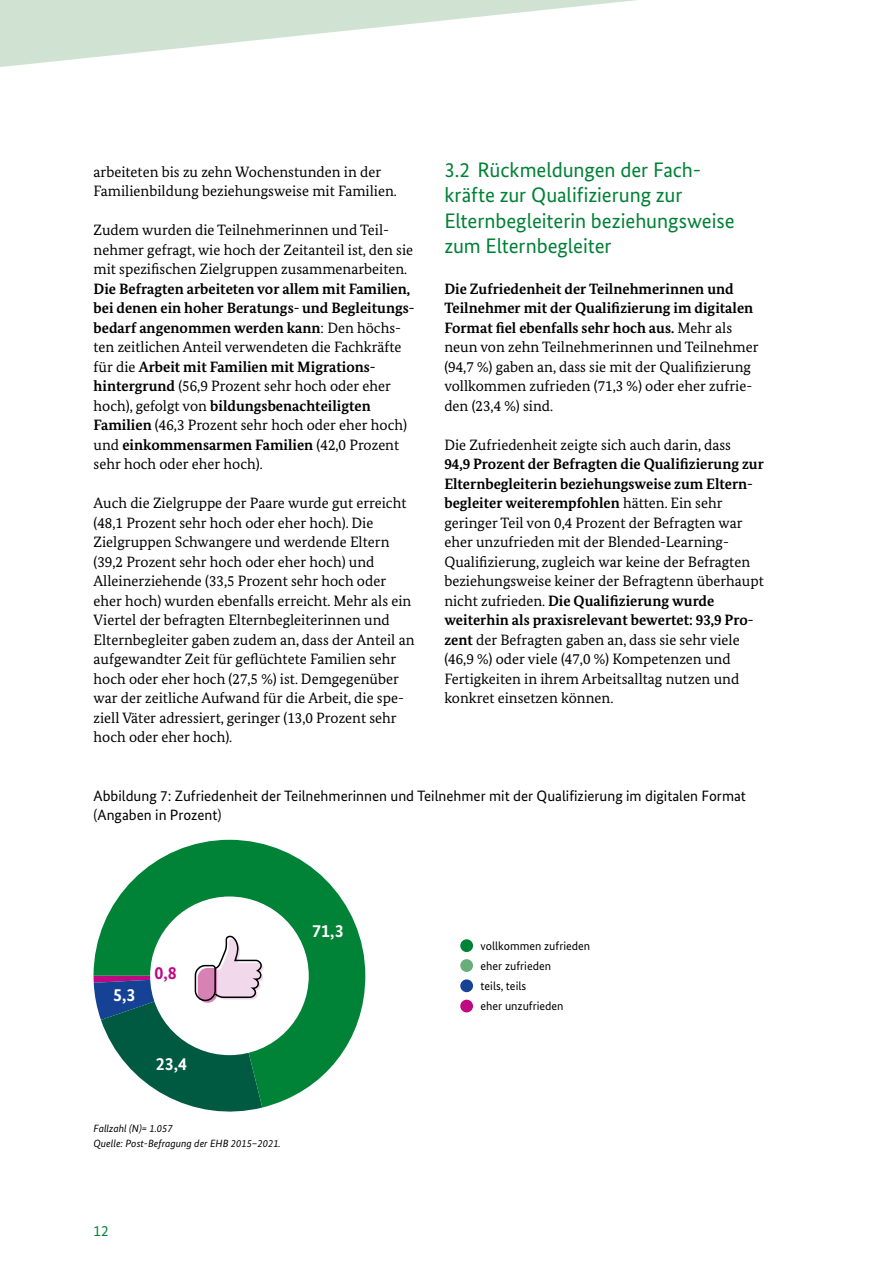
<style>
.page{position:relative;width:893px;height:1263px;background:#fff}
.page>*{position:absolute;margin:0;border:0;box-sizing:border-box;transform-origin:0 0}
.C-Inhalt_HL_C-04-H2-HL_3{font:21px/25.5px "Bundes Sans";letter-spacing:-.005em;color:#008136}
.t1{font:700 18px "Bundes Sans";color:#fff}
.t2{font:700 18px "Bundes Sans";color:#c00880}
.D-Inhalt_IS_D-01_1-P-FT{font:15px/19.5px "Bundes Serif";color:#000}
.t3{font:15px/19.5px "Bundes Sans";color:#000}
.t4{font:15px "Bundes Sans";color:#008136}
.t5{font:12px/20.1px "Bundes Sans";color:#000}
.F-Tabelle_Abbildung_F-05_1-P-Quelle_ABB{font:italic 10.5px/15px "Bundes Sans";color:#000}
.s1{font-weight:700}
</style>
<div class="page">
<svg style="left:0;top:0;width:637px;height:67px"></svg>
<svg style="left:100px;top:840px;width:265px;height:267px;fill:#008237"></svg>
<div style="left:460px;top:939px;width:13px;height:13px;background:#008237;border-radius:50%"></div>
<div style="left:460px;top:959px;width:13px;height:13px;background:#67ae7a;border-radius:50%"></div>
<div style="left:460px;top:979px;width:13px;height:13px;background:#154294;border-radius:50%"></div>
<div style="left:460px;top:1000px;width:13px;height:12px;background:#c00880;border-radius:50%"></div>
<div style="left:150px;top:896px;width:159px;height:159px;background:#fff;border-radius:50%"></div>
<svg style="left:94px;top:934px;width:170px;height:178px"></svg>
<p class="D-Inhalt_IS_D-01_1-P-FT" style="left:94px;top:162px;width:305px">arbeiteten bis zu zehn Wochenstunden in der<br>Familienbildung beziehungsweise mit Familien.</p>
<p class="D-Inhalt_IS_D-01_1-P-FT" style="left:94px;top:220px;width:323px">Zudem wurden die Teilnehmerinnen und Teil&shy;nehmer gefragt, wie hoch der Zeitanteil ist, den sie mit spezifischen Zielgruppen zusammenarbeiten.<br><span class="s1">Die Befragten arbeiteten vor allem mit Familien, bei denen ein hoher Beratungs- und Begleitungs&shy;bedarf angenommen werden kann</span>: Den höchs&shy;ten zeitlichen Anteil verwendeten die Fachkräfte für die <span class="s1">Arbeit mit Familien mit Migrations&shy;hintergrund</span> (56,9 Prozent sehr hoch oder eher hoch), gefolgt von <span class="s1">bildungsbenachteiligten Familien</span> (46,3 Prozent sehr hoch oder eher hoch) und <span class="s1">einkommensarmen Familien</span> (42,0 Prozent sehr hoch oder eher hoch).</p>
<p class="D-Inhalt_IS_D-01_1-P-FT" style="left:94px;top:493px;width:322px">Auch die Zielgruppe der Paare wurde gut erreicht (48,1 Prozent sehr hoch oder eher hoch). Die Zielgruppen Schwangere und werdende Eltern (39,2 Prozent sehr hoch oder eher hoch) und Alleinerziehende (33,5 Prozent sehr hoch oder eher hoch) wurden ebenfalls erreicht. Mehr als ein Viertel der befragten Elternbegleiterinnen und Elternbegleiter gaben zudem an, dass der Anteil an aufgewandter Zeit für geflüchtete Familien sehr hoch oder eher hoch (27,5 %) ist. Demgegenüber war der zeitliche Aufwand für die Arbeit, die spe&shy;ziell Väter adressiert, geringer (13,0 Prozent sehr hoch oder eher hoch).</p>
<h2 class="C-Inhalt_HL_C-04-H2-HL_3" style="left:444px;top:157px;width:292px">3.2 Rückmeldungen der Fach&shy;kräfte zur Qualifizierung zur<br>Elternbegleiterin beziehungsweise zum Elternbegleiter</h2>
<p class="D-Inhalt_IS_D-01_1-P-FT" style="left:444px;top:279px;width:316px"><span class="s1">Die Zufriedenheit der Teilnehmerinnen und Teilnehmer mit der Qualifizierung im digitalen Format fiel ebenfalls sehr hoch aus.</span> Mehr als neun von zehn Teilnehmerinnen und Teilnehmer (94,7 %) gaben an, dass sie mit der Qualifizierung vollkommen zufrieden (71,3 %) oder eher zufrie&shy;den (23,4 %) sind.</p>
<p class="D-Inhalt_IS_D-01_1-P-FT" style="left:444px;top:435px;width:321px">Die Zufriedenheit zeigte sich auch darin, dass<br><span class="s1">94,9 Prozent der Befragten die Qualifizierung zur Elternbegleiterin beziehungsweise zum Eltern&shy;begleiter weiterempfohlen</span> hätten. Ein sehr geringer Teil von 0,4 Prozent der Befragten war eher unzufrieden mit der Blended-Learning-Qualifizierung, zugleich war keine der Befragten beziehungsweise keiner der Befragtenn überhaupt nicht zufrieden. <span class="s1">Die Qualifizierung wurde weiterhin als praxisrelevant bewertet: 93,9 Pro&shy;zent</span> der Befragten gaben an, dass sie sehr viele (46,9 %) oder viele (47,0 %) Kompetenzen und Fertigkeiten in ihrem Arbeitsalltag nutzen und konkret einsetzen können.</p>
<p class="t3" style="left:94px;top:786px;width:654px">Abbildung 7: Zufriedenheit der Teilnehmerinnen und Teilnehmer mit der Qualifizierung im digitalen Format (Angaben in Prozent)</p>
<p class="t1" style="left:113px;top:984px;width:24px">5,3</p>
<p class="t2" style="left:154px;top:962px;width:24px">0,8</p>
<p class="t1" style="left:156px;top:1052px;width:33px">23,4</p>
<p class="F-Tabelle_Abbildung_F-05_1-P-Quelle_ABB" style="left:94px;top:1121px;width:189px">Fallzahl (N)= 1.057<br>Quelle: Post-Befragung der EHB 2015–2021.</p>
<p class="t4" style="left:94px;top:1222px;width:16px">12</p>
<p class="t1" style="left:312px;top:920px;width:33px">71,3</p>
<p class="t5" style="left:481px;top:935px;width:111px">vollkommen zufrieden eher zufrieden<br>teils, teils<br>eher unzufrieden</p>
</div>
